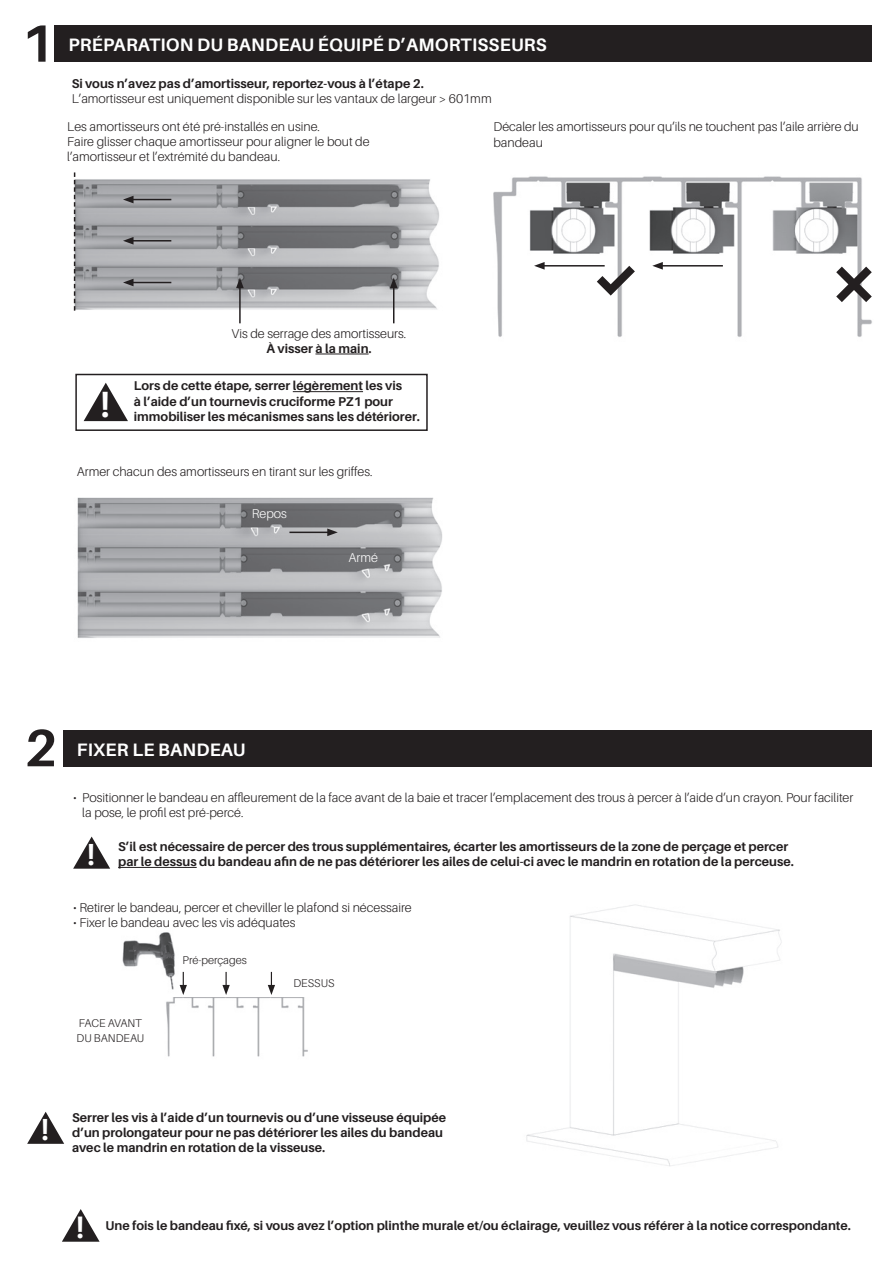
<style>
.page{position:relative;width:893px;height:1263px;background:#fff}
.page>*{position:absolute;margin:0;border:0;box-sizing:border-box;transform-origin:0 0}
.t1{font:700 52.5px "Aileron";color:#231f20}
.t2{font:700 36.45px "Aileron";color:#fff}
.t3{font:700 31.05px "Aileron";color:#fff}
.t4{font:700 30.45px "Aileron";color:#fff}
.t5{font:700 18px "Aileron";letter-spacing:.01em;color:#fff}
.t6{font:700 12.75px/15px "Aileron";color:#231f20}
.t7{font:300 12.75px/15px "Aileron";color:#231f20}
.t8{font:300 12.75px "Aileron";color:#fff}
.t9{font:300 11.25px/15px "Aileron";color:#231f20}
</style>
<div class="page">
<img style="left:122px;top:932px;width:53px;height:58px">
<img style="left:526px;top:904px;width:256px;height:262px">
<div style="left:63px;top:730px;width:809px;height:37px;background:#231f20"></div>
<hr style="left:118px;top:867px;width:79px;height:1px;background:#231f20">
<svg style="left:73px;top:836px;width:37px;height:33px"></svg>
<svg style="left:27px;top:1112px;width:37px;height:32px"></svg>
<svg style="left:62px;top:1209px;width:38px;height:33px"></svg>
<img style="left:166px;top:997px;width:142px;height:60px">
<svg style="left:180px;top:972px;width:7px;height:23px"></svg>
<svg style="left:222px;top:972px;width:8px;height:23px"></svg>
<svg style="left:268px;top:972px;width:7px;height:23px"></svg>
<img style="left:77px;top:497px;width:365px;height:141px">
<hr style="left:289px;top:532px;width:41px;height:1px;background:#231f20">
<svg style="left:327px;top:528px;width:11px;height:8px"></svg>
<div style="left:54px;top:26px;width:818px;height:36px;background:#231f20"></div>
<img style="left:73px;top:172px;width:366px;height:152px">
<hr style="left:315px;top:354px;width:54px;height:1px;background:#231f20">
<hr style="left:239px;top:286px;width:2px;height:37px;background:#231f20">
<svg style="left:236px;top:278px;width:8px;height:10px"></svg>
<hr style="left:393px;top:286px;width:1px;height:37px;background:#231f20">
<svg style="left:390px;top:278px;width:8px;height:10px"></svg>
<hr style="left:131px;top:199px;width:40px;height:1px;background:#231f20">
<svg style="left:123px;top:196px;width:11px;height:7px"></svg>
<hr style="left:131px;top:240px;width:40px;height:1px;background:#231f20">
<svg style="left:123px;top:237px;width:11px;height:8px"></svg>
<hr style="left:131px;top:282px;width:40px;height:1px;background:#231f20">
<svg style="left:123px;top:279px;width:11px;height:7px"></svg>
<svg style="left:74px;top:172px;width:1px;height:139px"></svg>
<img style="left:493px;top:176px;width:379px;height:161px">
<hr style="left:542px;top:265px;width:63px;height:2px;background:#231f20">
<svg style="left:534px;top:262px;width:11px;height:8px"></svg>
<hr style="left:660px;top:265px;width:63px;height:2px;background:#231f20">
<svg style="left:652px;top:262px;width:11px;height:8px"></svg>
<svg style="left:597px;top:266px;width:38px;height:30px"></svg>
<svg style="left:836px;top:267px;width:36px;height:35px"></svg>
<svg style="left:84px;top:383px;width:44px;height:38px"></svg>
<hr style="left:293px;top:391px;width:70px;height:1px;background:#231f20">
<div style="left:75px;top:374px;width:353px;height:57px;border:2px solid #231f20"></div>
<h1 class="t1" style="left:21px;top:14px;width:34px">1</h1>
<h3 class="t5" style="left:69px;top:35px;width:480px">PRÉPARATION DU BANDEAU ÉQUIPÉ D’AMORTISSEURS</h3>
<p class="t6" style="left:72px;top:76px;width:354px">Si vous n’avez pas d’amortisseur, reportez-vous à l’étape 2.</p>
<p class="t7" style="left:72px;top:91px;width:421px">L’amortisseur est uniquement disponible sur les vantaux de largeur &gt; 601mm</p>
<p class="t7" style="left:67px;top:120px;width:304px">Les amortisseurs ont été pré-installés en usine.<br>Faire glisser chaque amortisseur pour aligner le bout de l’amortisseur et l’extrémité du bandeau.</p>
<p class="t7" style="left:232px;top:326px;width:176px">Vis de serrage des amortisseurs.</p>
<p class="t6" style="left:266px;top:341px;width:107px">À visser à la main.</p>
<h2 class="t2" style="left:100px;top:384px;width:11px">!</h2>
<p class="t6" style="left:134px;top:378px;width:288px">Lors de cette étape, serrer légèrement les vis<br>à l’aide d’un tournevis cruciforme PZ1 pour immobiliser les mécanismes sans les détériorer.</p>
<p class="t7" style="left:77px;top:464px;width:297px">Armer chacun des amortisseurs en tirant sur les griffes.</p>
<p class="t8" style="left:252px;top:507px;width:37px">Repos</p>
<p class="t8" style="left:349px;top:551px;width:31px">Armé</p>
<p class="t7" style="left:493px;top:119px;width:367px">Décaler les amortisseurs pour qu’ils ne touchent pas l’aile arrière du bandeau</p>
<h1 class="t1" style="left:24px;top:719px;width:34px">2</h1>
<h3 class="t5" style="left:77px;top:739px;width:170px">FIXER LE BANDEAU</h3>
<p class="t7" style="left:82px;top:790px;width:773px;text-indent:-9px">• Positionner le bandeau en affleurement de la face avant de la baie et tracer l’emplacement des trous à percer à l’aide d’un crayon. Pour faciliter la pose, le profil est pré-percé.</p>
<p class="t6" style="left:118px;top:839px;width:672px">S’il est nécessaire de percer des trous supplémentaires, écarter les amortisseurs de la zone de perçage et percer</p>
<h3 class="t4" style="left:87px;top:837px;width:10px">!</h3>
<p class="t6" style="left:118px;top:854px;width:677px">par le dessus du bandeau afin de ne pas détériorer les ailes de celui-ci avec le mandrin en rotation de la perceuse.</p>
<p class="t7" style="left:73px;top:900px;width:340px">• Retirer le bandeau, percer et cheviller le plafond si nécessaire</p>
<p class="t7" style="left:73px;top:915px;width:224px">• Fixer le bandeau avec les vis adéquates</p>
<p class="t9" style="left:76px;top:1016px;width:69px">FACE AVANT<br>DU BANDEAU</p>
<p class="t9" style="left:183px;top:953px;width:66px">Pré-perçages</p>
<p class="t9" style="left:293px;top:975px;width:43px">DESSUS</p>
<h3 class="t4" style="left:41px;top:1113px;width:10px">!</h3>
<p class="t6" style="left:72px;top:1110px;width:376px">Serrer les vis à l’aide d’un tournevis ou d’une visseuse équipée d’un prolongateur pour ne pas détériorer les ailes du bandeau avec le mandrin en rotation de la visseuse.</p>
<h3 class="t3" style="left:76px;top:1210px;width:10px">!</h3>
<p class="t6" style="left:105px;top:1218px;width:747px">Une fois le bandeau fixé, si vous avez l’option plinthe murale et/ou éclairage, veuillez vous référer à la notice correspondante.</p>
</div>
